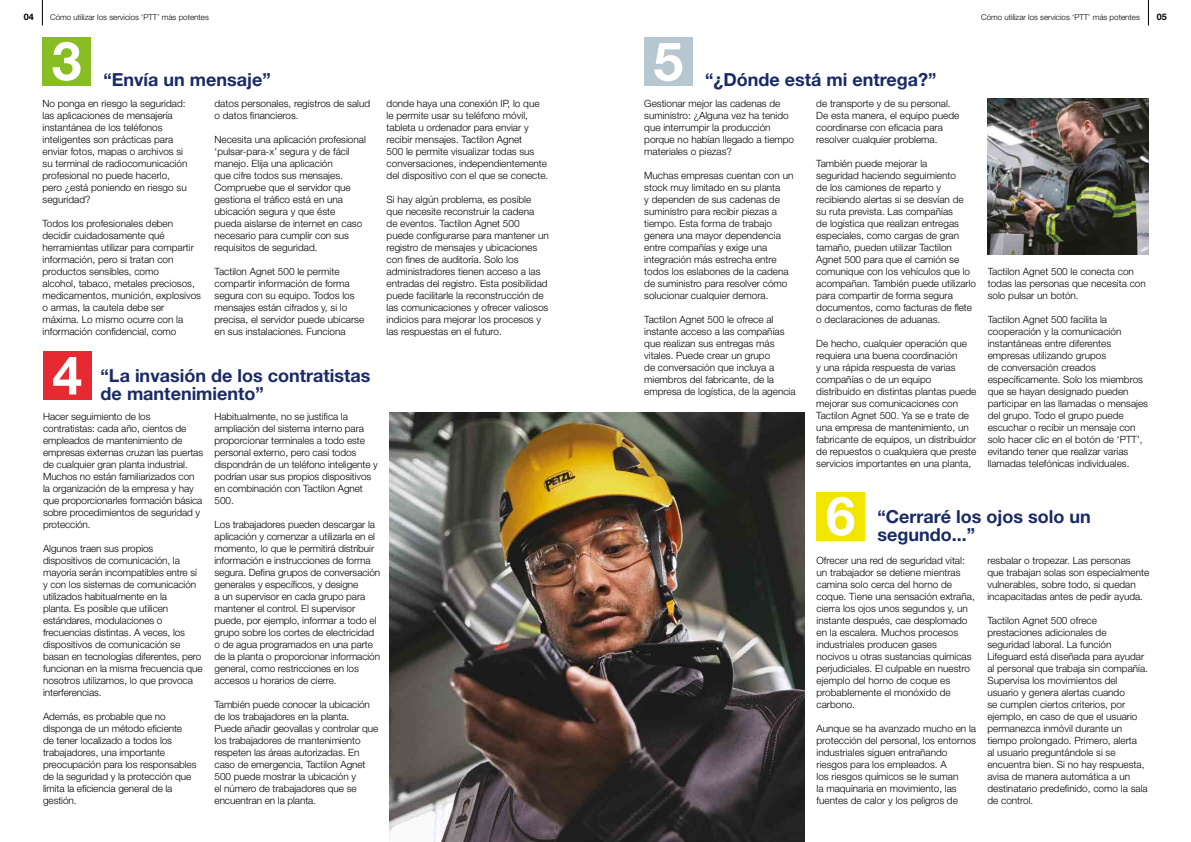
<style>
.page{position:relative;width:1191px;height:842px;background:#fff}
.page>*{position:absolute;margin:0;border:0;box-sizing:border-box;transform-origin:0 0}
.t1{font:700 53.6px "Helvetica Neue LT";color:#fff}
.t2{font:700 18px/18px "Helvetica Neue LT";color:#192a67}
.t3{font:300 10px/12px "Helvetica Neue LT";color:#000}
.t4{font:700 9px "Helvetica Neue LT";color:#000}
.t5{font:300 8px "Helvetica Neue LT Std";color:#000}
</style>
<div class="page">
<svg style="left:1148px;top:0;width:1px;height:26px"></svg>
<svg style="left:42px;top:0;width:1px;height:26px"></svg>
<div style="left:42px;top:37px;width:49px;height:49px;background:#89bd24"></div>
<div style="left:644px;top:37px;width:48px;height:49px;background:#b7c7d2"></div>
<div style="left:816px;top:492px;width:49px;height:48px;background:#f2e600"></div>
<div style="left:43px;top:351px;width:48px;height:49px;background:#e62a32"></div>
<img style="left:390px;top:412px;width:414px;height:430px">
<img style="left:987px;top:99px;width:161px;height:155px">
<p class="t4" style="left:24px;top:11px;width:12px">04</p>
<p class="t5" style="left:50px;top:12px;width:160px">Cómo utilizar los servicios ‘PTT’ más potentes</p>
<p class="t5" style="left:981px;top:12px;width:160px">Cómo utilizar los servicios ‘PTT’ más potentes</p>
<p class="t4" style="left:1157px;top:11px;width:12px">05</p>
<h1 class="t1" style="left:52px;top:28px;width:31px">3</h1>
<h1 class="t1" style="left:653px;top:28px;width:31px">5</h1>
<h2 class="t2" style="left:103px;top:70px;width:169px">“Envía un mensaje”</h2>
<h2 class="t2" style="left:705px;top:70px;width:233px">“¿Dónde está mi entrega?”</h2>
<p class="t3" style="left:43px;top:97px;width:146px">No ponga en riesgo la seguridad: las aplicaciones de mensajería instantánea de los teléfonos inteligentes son prácticas para enviar fotos, mapas o archivos si su terminal de radiocomunicación profesional no puede hacerlo, pero ¿está poniendo en riesgo su seguridad?</p>
<p class="t3" style="left:43px;top:217px;width:160px">Todos los profesionales deben decidir cuidadosamente qué herramientas utilizar para compartir información, pero si tratan con productos sensibles, como<br>alcohol, tabaco, metales preciosos, medicamentos, munición, explosivos o armas, la cautela debe ser máxima. Lo mismo ocurre con la información confidencial, como</p>
<p class="t3" style="left:214px;top:97px;width:157px">datos personales, registros de salud o datos financieros.</p>
<p class="t3" style="left:214px;top:133px;width:153px">Necesita una aplicación profesional ‘pulsar-para-x’ segura y de fácil manejo. Elija una aplicación<br>que cifre todos sus mensajes.<br>Compruebe que el servidor que gestiona el tráfico está en una ubicación segura y que éste<br>pueda aislarse de internet en caso necesario para cumplir con sus requisitos de seguridad.</p>
<p class="t3" style="left:214px;top:265px;width:151px">Tactilon Agnet 500 le permite compartir información de forma segura con su equipo. Todos los mensajes están cifrados y, si lo precisa, el servidor puede ubicarse en sus instalaciones. Funciona</p>
<h1 class="t1" style="left:52px;top:342px;width:31px">4</h1>
<h2 class="t2" style="left:101px;top:366px;width:271px">“La invasión de los contratistas de mantenimiento”</h2>
<p class="t3" style="left:386px;top:97px;width:163px">donde haya una conexión IP, lo que le permite usar su teléfono móvil, tableta u ordenador para enviar y recibir mensajes. Tactilon Agnet<br>500 le permite visualizar todas sus conversaciones, independientemente del dispositivo con el que se conecte.</p>
<p class="t3" style="left:386px;top:193px;width:164px">Si hay algún problema, es posible que necesite reconstruir la cadena<br>de eventos. Tactilon Agnet 500 puede configurarse para mantener un registro de mensajes y ubicaciones con fines de auditoría. Solo los administradores tienen acceso a las entradas del registro. Esta posibilidad puede facilitarle la reconstrucción de las comunicaciones y ofrecer valiosos indicios para mejorar los procesos y las respuestas en el futuro.</p>
<p class="t3" style="left:43px;top:410px;width:162px">Hacer seguimiento de los contratistas: cada año, cientos de empleados de mantenimiento de empresas externas cruzan las puertas de cualquier gran planta industrial.<br>Muchos no están familiarizados con la organización de la empresa y hay que proporcionarles formación básica sobre procedimientos de seguridad y protección.</p>
<p class="t3" style="left:43px;top:542px;width:161px">Algunos traen sus propios dispositivos de comunicación, la mayoría serán incompatibles entre sí y con los sistemas de comunicación utilizados habitualmente en la<br>planta. Es posible que utilicen estándares, modulaciones o frecuencias distintas. A veces, los dispositivos de comunicación se basan en tecnologías diferentes, pero funcionan en la misma frecuencia que nosotros utilizamos, lo que provoca interferencias.</p>
<p class="t3" style="left:43px;top:710px;width:155px">Además, es probable que no disponga de un método eficiente<br>de tener localizado a todos los trabajadores, una importante preocupación para los responsables de la seguridad y la protección que limita la eficiencia general de la gestión.</p>
<p class="t3" style="left:214px;top:410px;width:165px">Habitualmente, no se justifica la ampliación del sistema interno para proporcionar terminales a todo este personal externo, pero casi todos dispondrán de un teléfono inteligente y podrían usar sus propios dispositivos en combinación con Tactilon Agnet<br>500.</p>
<p class="t3" style="left:214px;top:518px;width:167px">Los trabajadores pueden descargar la aplicación y comenzar a utilizarla en el momento, lo que le permitirá distribuir información e instrucciones de forma segura. Defina grupos de conversación generales y específicos, y designe<br>a un supervisor en cada grupo para mantener el control. El supervisor puede, por ejemplo, informar a todo el grupo sobre los cortes de electricidad o de agua programados en una parte de la planta o proporcionar información general, como restricciones en los accesos u horarios de cierre.</p>
<p class="t3" style="left:214px;top:698px;width:165px">También puede conocer la ubicación de los trabajadores en la planta.<br>Puede añadir geovallas y controlar que los trabajadores de mantenimiento respeten las áreas autorizadas. En caso de emergencia, Tactilon Agnet 500 puede mostrar la ubicación y<br>el número de trabajadores que se encuentran en la planta.</p>
<p class="t3" style="left:644px;top:97px;width:151px">Gestionar mejor las cadenas de suministro: ¿Alguna vez ha tenido que interrumpir la producción porque no habían llegado a tiempo materiales o piezas?</p>
<p class="t3" style="left:644px;top:169px;width:151px">Muchas empresas cuentan con un stock muy limitado en su planta<br>y dependen de sus cadenas de suministro para recibir piezas a tiempo. Esta forma de trabajo genera una mayor dependencia entre compañías y exige una integración más estrecha entre todos los eslabones de la cadena de suministro para resolver cómo solucionar cualquier demora.</p>
<p class="t3" style="left:644px;top:313px;width:153px">Tactilon Agnet 500 le ofrece al instante acceso a las compañías que realizan sus entregas más vitales. Puede crear un grupo<br>de conversación que incluya a miembros del fabricante, de la empresa de logística, de la agencia</p>
<p class="t3" style="left:816px;top:97px;width:145px">de transporte y de su personal.<br>De esta manera, el equipo puede coordinarse con eficacia para resolver cualquier problema.</p>
<p class="t3" style="left:816px;top:157px;width:161px">También puede mejorar la<br>seguridad haciendo seguimiento<br>de los camiones de reparto y recibiendo alertas si se desvían de su ruta prevista. Las compañías<br>de logística que realizan entregas especiales, como cargas de gran tamaño, pueden utilizar Tactilon<br>Agnet 500 para que el camión se comunique con los vehículos que lo acompañan. También puede utilizarlo para compartir de forma segura documentos, como facturas de flete o declaraciones de aduanas.</p>
<p class="t3" style="left:816px;top:337px;width:162px">De hecho, cualquier operación que requiera una buena coordinación<br>y una rápida respuesta de varias compañías o de un equipo distribuido en distintas plantas puede mejorar sus comunicaciones con Tactilon Agnet 500. Ya se e trate de una empresa de mantenimiento, un fabricante de equipos, un distribuidor de repuestos o cualquiera que preste servicios importantes en una planta,</p>
<p class="t3" style="left:987px;top:265px;width:159px">Tactilon Agnet 500 le conecta con todas las personas que necesita con solo pulsar un botón.</p>
<p class="t3" style="left:987px;top:313px;width:162px">Tactilon Agnet 500 facilita la cooperación y la comunicación instantáneas entre diferentes empresas utilizando grupos<br>de conversación creados específicamente. Solo los miembros que se hayan designado pueden participar en las llamadas o mensajes del grupo. Todo el grupo puede escuchar o recibir un mensaje con solo hacer clic en el botón de ‘PTT’, evitando tener que realizar varias llamadas telefónicas individuales.</p>
<h1 class="t1" style="left:825px;top:483px;width:31px">6</h1>
<h2 class="t2" style="left:877px;top:507px;width:215px">“Cerraré los ojos solo un segundo...”</h2>
<p class="t3" style="left:816px;top:555px;width:160px">Ofrecer una red de seguridad vital: un trabajador se detiene mientras camina solo cerca del horno de coque. Tiene una sensación extraña, cierra los ojos unos segundos y, un instante después, cae desplomado en la escalera. Muchos procesos industriales producen gases<br>nocivos u otras sustancias químicas perjudiciales. El culpable en nuestro ejemplo del horno de coque es probablemente el monóxido de carbono.</p>
<p class="t3" style="left:816px;top:723px;width:161px">Aunque se ha avanzado mucho en la protección del personal, los entornos industriales siguen entrañando riesgos para los empleados. A<br>los riesgos químicos se le suman<br>la maquinaria en movimiento, las fuentes de calor y los peligros de</p>
<p class="t3" style="left:987px;top:555px;width:163px">resbalar o tropezar. Las personas que trabajan solas son especialmente vulnerables, sobre todo, si quedan incapacitadas antes de pedir ayuda.</p>
<p class="t3" style="left:987px;top:615px;width:162px">Tactilon Agnet 500 ofrece prestaciones adicionales de seguridad laboral. La función<br>Lifeguard está diseñada para ayudar al personal que trabaja sin compañía.<br>Supervisa los movimientos del usuario y genera alertas cuando<br>se cumplen ciertos criterios, por ejemplo, en caso de que el usuario permanezca inmóvil durante un tiempo prolongado. Primero, alerta<br>al usuario preguntándole si se encuentra bien. Si no hay respuesta, avisa de manera automática a un destinatario predefinido, como la sala de control.</p>
</div>
